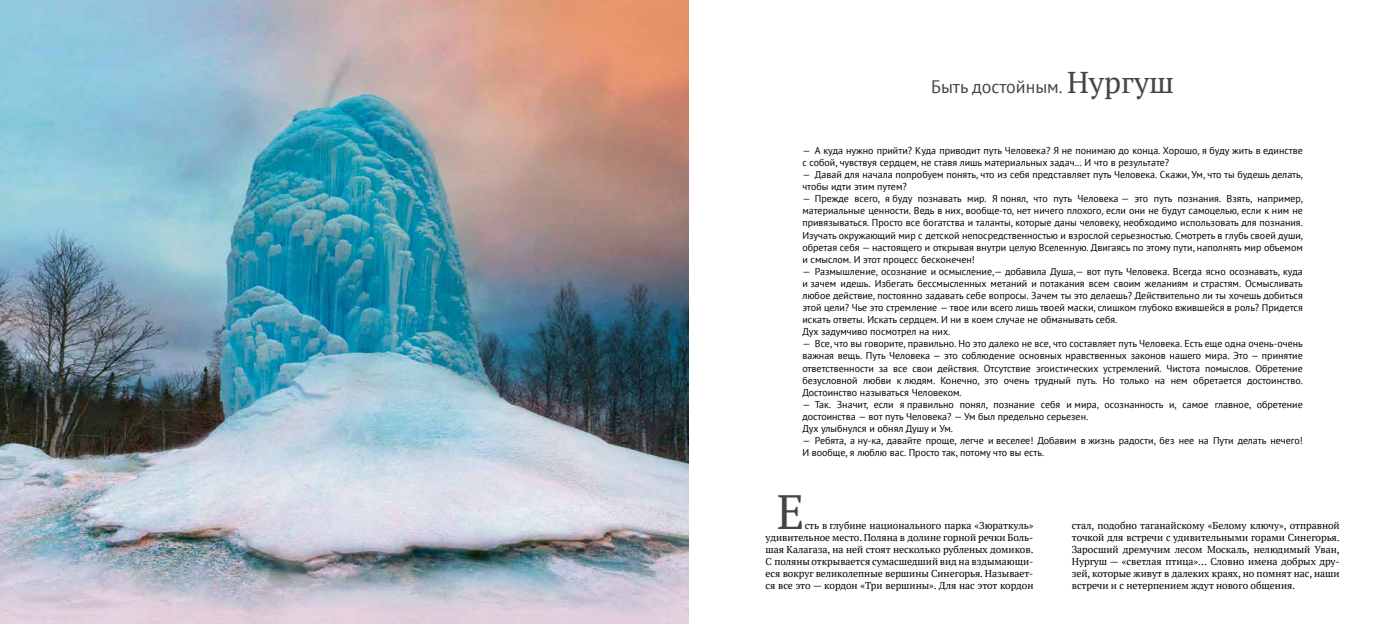
<style>
.page{position:relative;width:1378px;height:624px;background:#fff}
.page>*{position:absolute;margin:0;border:0;box-sizing:border-box;transform-origin:0 0}
.t1{font:48px "PT Serif";color:#464541}
.t2{font:18px "PT Sans";color:#464541}
.t3{font:10px/12.1px "PT Sans";color:#000}
.t4{font:10px/12.1px "PT Serif";letter-spacing:-.005em;color:#000;text-align:justify}
.s1{font-family:"PT Serif";font-size:30px}
</style>
<div class="page">
<img style="left:0;top:0;width:689px;height:624px">
<h2 class="t2" style="left:931px;top:75px;width:244px">Быть достойным. <span class="s1">Нургуш</span></h2>
<p class="t3" style="left:802px;top:144px;width:502px">— А куда нужно прийти? Куда приводит путь Человека? Я не понимаю до конца. Хорошо, я буду жить в единстве с собой, чувствуя сердцем, не ставя лишь материальных задач… И что в результате?</p>
<p class="t3" style="left:802px;top:168px;width:502px">— Давай для начала попробуем понять, что из себя представляет путь Человека. Скажи, Ум, что ты будешь делать, чтобы идти этим путем?</p>
<p class="t3" style="left:802px;top:192px;width:502px;text-align:justify">— Прежде всего, я буду познавать мир. Я понял, что путь Человека — это путь познания. Взять, например, материальные ценности. Ведь в них, вообще-то, нет ничего плохого, если они не будут самоцелью, если к ним не привязываться. Просто все богатства и таланты, которые даны человеку, необходимо использовать для познания.<br>Изучать окружающий мир с детской непосредственностью и взрослой серьезностью. Смотреть в глубь своей души, обретая себя — настоящего и открывая внутри целую Вселенную. Двигаясь по этому пути, наполнять мир объемом и смыслом. И этот процесс бесконечен!</p>
<p class="t3" style="left:802px;top:265px;width:502px">— Размышление, осознание и осмысление,— добавила Душа,— вот путь Человека. Всегда ясно осознавать, куда и зачем идешь. Избегать бессмысленных метаний и потакания всем своим желаниям и страстям. Осмысливать любое действие, постоянно задавать себе вопросы. Зачем ты это делаешь? Действительно ли ты хочешь добиться этой цели? Чье это стремление — твое или всего лишь твоей маски, слишком глубоко вжившейся в роль? Придется искать ответы. Искать сердцем. И ни в коем случае не обманывать себя.<br>Дух задумчиво посмотрел на них.</p>
<p class="t3" style="left:802px;top:337px;width:502px;text-align:justify">— Все, что вы говорите, правильно. Но это далеко не все, что составляет путь Человека. Есть еще одна очень-очень важная вещь. Путь Человека — это соблюдение основных нравственных законов нашего мира. Это — принятие ответственности за все свои действия. Отсутствие эгоистических устремлений. Чистота помыслов. Обретение безусловной любви к людям. Конечно, это очень трудный путь. Но только на нем обретается достоинство.<br>Достоинство называться Человеком.</p>
<p class="t3" style="left:802px;top:398px;width:502px">— Так. Значит, если я правильно понял, познание себя и мира, осознанность и, самое главное, обретение достоинства — вот путь Человека? — Ум был предельно серьезен.<br>Дух улыбнулся и обнял Душу и Ум.</p>
<p class="t3" style="left:802px;top:434px;width:502px">— Ребята, а ну-ка, давайте проще, легче и веселее! Добавим в жизнь радости, без нее на Пути делать нечего!<br>И вообще, я люблю вас. Просто так, потому что вы есть.</p>
<h1 class="t1" style="left:777px;top:480px;width:29px">Е</h1>
<p class="t4" style="left:765px;top:519px;width:269px;text-indent:39px">сть в глубине национального парка «Зюраткуль» удивительное место. Поляна в долине горной речки Боль&shy;шая Калагаза, на ней стоят несколько рубленых домиков.<br>С поляны открывается сумасшедший вид на вздымающи&shy;еся вокруг великолепные вершины Синегорья. Называет&shy;ся все это — кордон «Три вершины». Для нас этот кордон</p>
<p class="t4" style="left:1071px;top:519px;width:269px">стал, подобно таганайскому «Белому ключу», отправной точкой для встречи с удивительными горами Синегорья.<br>Заросший дремучим лесом Москаль, нелюдимый Уван, Нургуш — «светлая птица»… Словно имена добрых дру&shy;зей, которые живут в далеких краях, но помнят нас, наши встречи и с нетерпением ждут нового общения.</p>
</div>
